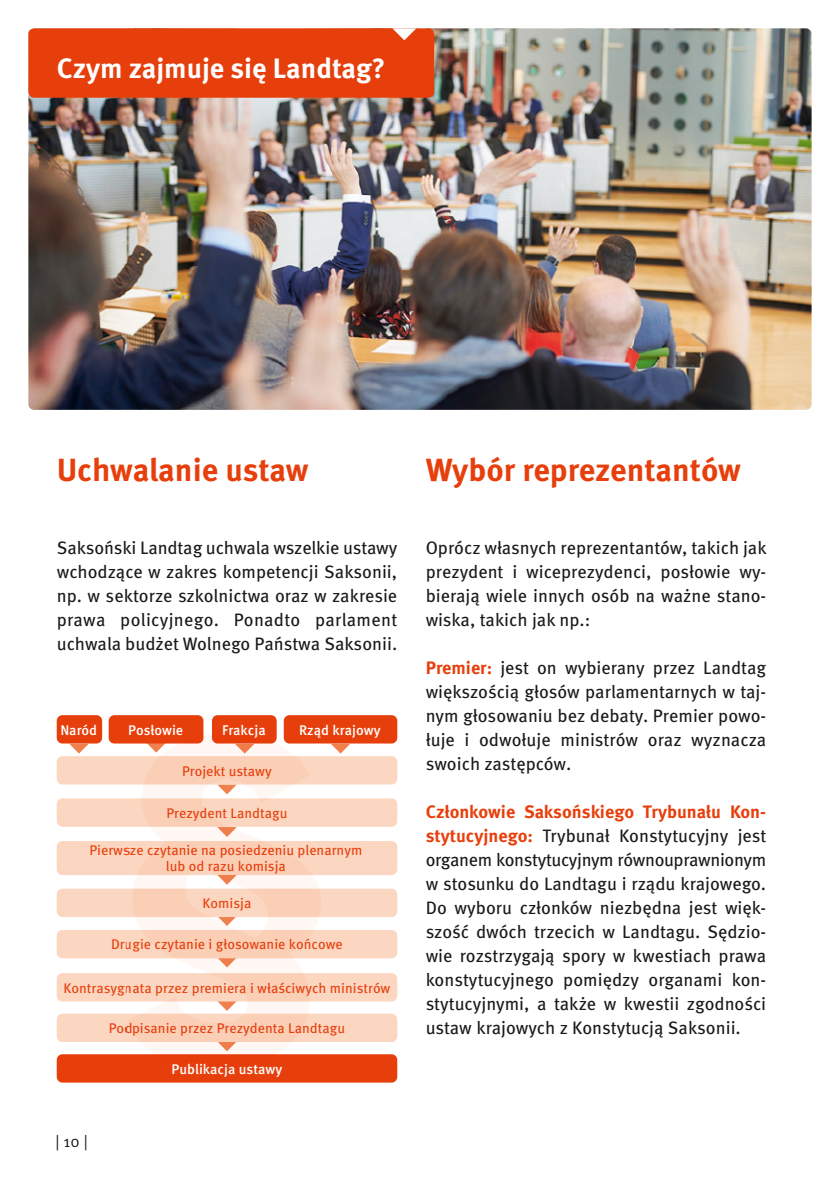
<style>
.page{position:relative;width:840px;height:1191px;background:#fff}
.page>*{position:absolute;margin:0;border:0;box-sizing:border-box;transform-origin:0 0}
.t1{font:700 382.4px "Meta Pro";color:#fef7f3}
.H2_Überschrift{font:700 32px "Meta Pro";letter-spacing:-.005em;color:#e73f0c}
.H1_Überschrift_Frage{font:700 28px "Meta Pro";color:#fff}
.P_Grundtext_oE{font:18px/24px "Meta Pro";color:#1a1a18;text-align:justify}
.t2{font:16px "Meta Pro Norm";color:#1a1a18}
.t3{font:14px/16px "Meta Pro";color:#e73f0c;text-align:center}
.t4{font:500 14px "Meta Pro";color:#fff}
.s1{font-weight:700;color:#e73f0c}
</style>
<div class="page">
<img style="left:28px;top:28px;width:783px;height:382px">
<div style="left:28px;top:28px;width:406px;height:70px;background:#e73f0c;border-radius:6px"></div>
<svg style="left:392px;top:28px;width:24px;height:12px"></svg>
<svg style="left:69px;top:743px;width:20px;height:10px"></svg>
<svg style="left:146px;top:743px;width:20px;height:9px"></svg>
<svg style="left:217px;top:784px;width:20px;height:10px"></svg>
<svg style="left:217px;top:827px;width:20px;height:10px"></svg>
<svg style="left:217px;top:875px;width:20px;height:9px"></svg>
<svg style="left:218px;top:917px;width:18px;height:9px"></svg>
<svg style="left:217px;top:958px;width:20px;height:9px"></svg>
<svg style="left:217px;top:1001px;width:20px;height:10px"></svg>
<svg style="left:218px;top:1042px;width:18px;height:9px"></svg>
<svg style="left:235px;top:743px;width:19px;height:10px"></svg>
<svg style="left:330px;top:743px;width:20px;height:10px"></svg>
<div style="left:57px;top:1054px;width:340px;height:28px;background:#e73f0c;border-radius:6px"></div>
<div style="left:57px;top:715px;width:45px;height:28px;background:#e73f0c;border-radius:6px"></div>
<div style="left:109px;top:715px;width:94px;height:28px;background:#e73f0c;border-radius:6px"></div>
<div style="left:212px;top:715px;width:64px;height:28px;background:#e73f0c;border-radius:6px"></div>
<div style="left:283px;top:715px;width:114px;height:28px;background:#e73f0c;border-radius:6px"></div>
<div style="left:57px;top:756px;width:340px;height:28px;background:#fbd6c0;border-radius:6px"></div>
<div style="left:57px;top:798px;width:340px;height:28px;background:#fbd6c0;border-radius:6px"></div>
<div style="left:57px;top:841px;width:340px;height:34px;background:#fbd6c0;border-radius:6px"></div>
<div style="left:57px;top:888px;width:340px;height:29px;background:#fbd6c0;border-radius:6px"></div>
<div style="left:57px;top:930px;width:340px;height:28px;background:#fbd6c0;border-radius:6px"></div>
<div style="left:57px;top:1013px;width:340px;height:29px;background:#fbd6c0;border-radius:6px"></div>
<div style="left:57px;top:973px;width:340px;height:28px;background:#fbd6c0;border-radius:6px"></div>
<h1 class="H1_Überschrift_Frage" style="left:57px;top:46px;width:330px">Czym zajmuje się Landtag?</h1>
<h2 class="H2_Überschrift" style="left:57px;top:445px;width:253px">Uchwalanie ustaw</h2>
<p class="P_Grundtext_oE" style="left:57px;top:534px;width:342px">Saksoński Landtag uchwala wszelkie ustawy wchodzące w zakres kompetencji Saksonii, np. w sektorze szkolnictwa oraz w zakresie prawa policyjnego. Ponadto parlament uchwala budżet Wolnego Państwa Saksonii.</p>
<p class="t4" style="left:60px;top:719px;width:38px">Naród</p>
<p class="t4" style="left:128px;top:719px;width:57px">Posłowie</p>
<p class="t4" style="left:222px;top:719px;width:45px">Frakcja</p>
<p class="t4" style="left:299px;top:719px;width:83px">Rząd krajowy</p>
<p class="t3" style="left:182px;top:762px;width:91px">Projekt ustawy</p>
<p class="t3" style="left:166px;top:804px;width:122px">Prezydent Landtagu</p>
<p class="t3" style="left:89px;top:841px;width:274px">Pierwsze czytanie na posiedzeniu plenarnym lub od razu komisja</p>
<p class="t3" style="left:202px;top:894px;width:50px">Komisja</p>
<p class="t3" style="left:111px;top:935px;width:233px">Drugie czytanie i głosowanie końcowe</p>
<h1 class="t1" style="left:109px;top:579px;width:230px">§</h1>
<p class="t3" style="left:63px;top:978px;width:328px">Kontrasygnata przez premiera i właściwych ministrów</p>
<p class="t3" style="left:109px;top:1019px;width:238px">Podpisanie przez Prezydenta Landtagu</p>
<p class="t4" style="left:171px;top:1058px;width:112px">Publikacja ustawy</p>
<p class="t2" style="left:55px;top:1129px;width:34px">| 10 |</p>
<h2 class="H2_Überschrift" style="left:425px;top:445px;width:316px">Wybór reprezentantów</h2>
<p class="P_Grundtext_oE" style="left:425px;top:534px;width:342px">Oprócz własnych reprezentantów, takich jak prezydent i wiceprezydenci, posłowie wy&shy;bierają wiele innych osób na ważne stano&shy;wiska, takich jak np.:</p>
<p class="P_Grundtext_oE" style="left:425px;top:654px;width:342px"><span class="s1">Premier:</span> jest on wybierany przez Landtag większością głosów parlamentarnych w taj&shy;nym głosowaniu bez debaty. Premier powo&shy;łuje i odwołuje ministrów oraz wyznacza swoich zastępców.</p>
<p class="P_Grundtext_oE" style="left:425px;top:798px;width:342px"><span class="s1">Członkowie Saksońskiego Trybunału Kon&shy;stytucyjnego:</span> Trybunał Konstytucyjny jest organem konstytucyjnym równouprawnionym w stosunku do Landtagu i rządu krajowego.<br>Do wyboru członków niezbędna jest więk&shy;szość dwóch trzecich w Landtagu. Sędzio&shy;wie rozstrzygają spory w kwestiach prawa konstytucyjnego pomiędzy organami kon&shy;stytucyjnymi, a także w kwestii zgodności ustaw krajowych z Konstytucją Saksonii.</p>
</div>
